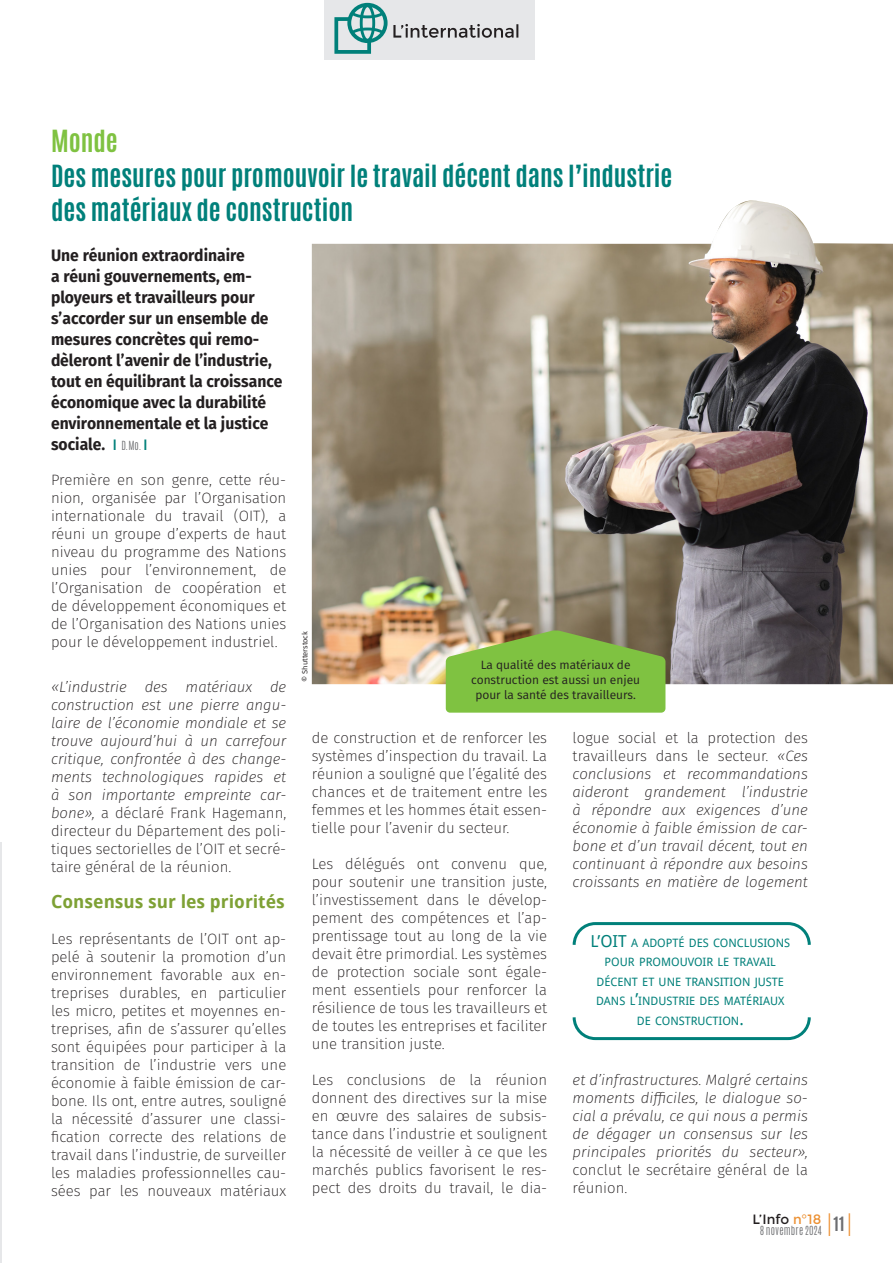
<style>
.page{position:relative;width:893px;height:1263px;background:#fff}
.page>*{position:absolute;margin:0;border:0;box-sizing:border-box;transform-origin:0 0}
.t1{font:300 25.95px "Antonio";color:#ec9134;scale:.64 1}
.Int-Titre{font:700 25.5px/34.5px "Antonio";color:#00807a}
.Int-Av-titre{font:700 25.5px "Antonio";color:#7fc241}
.Int-iT{font:700 18px "Droid Sans";color:#7ea135}
.Chap{font:700 16.5px/21px "Fira Sans";color:#231f20;scale:.95 1}
.t2{font:16.5px "Droid Sans";color:#00807a}
.t3{font:700 16.5px "Antonio";color:#6c6d70}
.Texte{font:200 15px/18px "Fira Sans";color:#231f20;text-align:justify}
.Texte-2{font:italic 200 15px/18px "Fira Sans";color:#231f20;text-align:justify}
.t4{font:13.5px "Montserrat";letter-spacing:.005em;color:#231f20}
.légende{font:12px/15px "Fira Sans";color:#231f20;text-align:center}
.t5{font:11.55px "Droid Sans";color:#00807a}
.t6{font:300 10.5px "Antonio";letter-spacing:.03em;color:#6c6d70}
.photo{font:7.5px "Fira Sans";color:#231f20}
.s1{font-family:"Montserrat";font-weight:400;font-size:15px;color:#00807a}
.s2{font-family:"Antonio";font-weight:300;font-size:10.5px;color:#6c6d70}
.s3{font-style:normal}
.s4{font-size:16.5px}
.s5{color:#ec9134}
.s6{font-weight:300;font-size:25.95px;color:#ec9134}
</style>
<div class="page">
<hr style="left:0;top:842px;width:1px;height:421px;background:#e6e7e9">
<div style="left:324px;top:0;width:210px;height:60px;background:#e6e7e9"></div>
<svg style="left:334px;top:3px;width:184px;height:51px"></svg>
<img style="left:312px;top:200px;width:581px;height:484px">
<svg style="left:446px;top:630px;width:219px;height:83px;background:#83b848"></svg>
<svg style="left:572px;top:922px;width:239px;height:23px"></svg>
<svg style="left:572px;top:1017px;width:239px;height:24px"></svg>
<p class="Int-Av-titre" style="left:51px;top:122px;width:68px">Monde</p>
<p class="Int-Titre" style="left:51px;top:159px;width:623px">Des mesures pour promouvoir le travail décent dans l’industrie des matériaux de construction</p>
<p class="Chap" style="left:51px;top:245px;width:245px">Une réunion extraordinaire<br>a réuni gouvernements, em&shy;ployeurs et travailleurs pour s’accorder sur un ensemble de mesures concrètes qui remo&shy;dèleront l’avenir de l’industrie, tout en équilibrant la croissance économique avec la durabilité environnementale et la justice sociale. <span class="s1">I</span> <span class="s2">D.Mo.</span> <span class="s1">I</span></p>
<p class="Texte" style="left:51px;top:471px;width:237px">Première en son genre, cette réu&shy;nion, organisée par l’Organisation internationale du travail (OIT), a réuni un groupe d’experts de haut niveau du programme des Nations unies pour l’environnement, de l’Organisation de coopération et de développement économiques et de l’Organisation des Nations unies pour le développement industriel.</p>
<p class="Texte-2" style="left:51px;top:677px;width:237px">«L’industrie des matériaux de construction est une pierre angu&shy;laire de l’économie mondiale et se trouve aujourd’hui à un carrefour critique, confrontée à des change&shy;ments technologiques rapides et à son importante empreinte car&shy;bone», <span class="s3">a déclaré Frank Hagemann, directeur du Département des poli&shy;tiques sectorielles de l’OIT et secré&shy;taire général de la réunion.</span></p>
<p class="Int-iT" style="left:51px;top:888px;width:235px">Consensus sur les priorités</p>
<p class="Texte" style="left:51px;top:929px;width:237px">Les représentants de l’OIT ont ap&shy;pelé à soutenir la promotion d’un environnement favorable aux en&shy;treprises durables, en particulier les micro, petites et moyennes en&shy;treprises, afin de s’assurer qu’elles sont équipées pour participer à la transition de l’industrie vers une économie à faible émission de car&shy;bone. Ils ont, entre autres, souligné la nécessité d’assurer une classi&shy;fication correcte des relations de travail dans l’industrie, de surveiller les maladies professionnelles cau&shy;sées par les nouveaux matériaux</p>
<p class="photo" style="left:299px;top:682px;width:52px;rotate:-90deg">© Shutterstock</p>
<p class="légende" style="left:471px;top:657px;width:170px">La qualité des matériaux de construction est aussi un enjeu pour la santé des travailleurs.</p>
<p class="Texte" style="left:312px;top:728px;width:237px">de construction et de renforcer les systèmes d’inspection du travail. La réunion a souligné que l’égalité des chances et de traitement entre les femmes et les hommes était essen&shy;tielle pour l’avenir du secteur.</p>
<p class="Texte" style="left:312px;top:854px;width:237px">Les délégués ont convenu que, pour soutenir une transition juste, l’investissement dans le dévelop&shy;pement des compétences et l’ap&shy;prentissage tout au long de la vie devait être primordial. Les systèmes de protection sociale sont égale&shy;ment essentiels pour renforcer la résilience de tous les travailleurs et de toutes les entreprises et faciliter une transition juste.</p>
<p class="Texte" style="left:312px;top:1070px;width:237px">Les conclusions de la réunion donnent des directives sur la mise en œuvre des salaires de subsis&shy;tance dans l’industrie et soulignent la nécessité de veiller à ce que les marchés publics favorisent le res&shy;pect des droits du travail, le dia-</p>
<p class="Texte-2" style="left:573px;top:728px;width:237px"><span class="s3">logue social et la protection des travailleurs dans le secteur.</span> «Ces conclusions et recommandations aideront grandement l’industrie à répondre aux exigences d’une économie à faible émission de car&shy;bone et d’un travail décent, tout en continuant à répondre aux besoins croissants en matière de logement</p>
<p class="t2" style="left:590px;top:929px;width:20px">L’OIT</p>
<p class="t5" style="left:631px;top:935px;width:161px">A ADOPTÉ DES CONCLUSIONS</p>
<p class="t5" style="left:605px;top:954px;width:171px">POUR PROMOUVOIR LE TRAVAIL</p>
<p class="t5" style="left:597px;top:974px;width:189px">DÉCENT ET UNE TRANSITION JUSTE</p>
<p class="t5" style="left:596px;top:993px;width:190px">DANS L<span class="s4">’</span>INDUSTRIE DES MATÉRIAUX</p>
<p class="t5" style="left:637px;top:1013px;width:109px">DE CONSTRUCTION<span class="s4">.</span></p>
<p class="Texte-2" style="left:573px;top:1070px;width:237px">et d’infrastructures. Malgré certains moments difficiles, le dialogue so&shy;cial a prévalu, ce qui nous a permis de dégager un consensus sur les principales priorités du secteur», <span class="s3">conclut le secrétaire général de la réunion.</span></p>
<p class="t4" style="left:752px;top:1211px;width:70px">L’Info <span class="s5">n°18</span></p>
<p class="t3" style="left:827px;top:1212px;width:19px"><span class="s6">I</span>11</p>
<p class="t1" style="left:847px;top:1206px;width:8px">I</p>
<p class="t6" style="left:760px;top:1223px;width:63px">8 novembre 2024</p>
</div>
